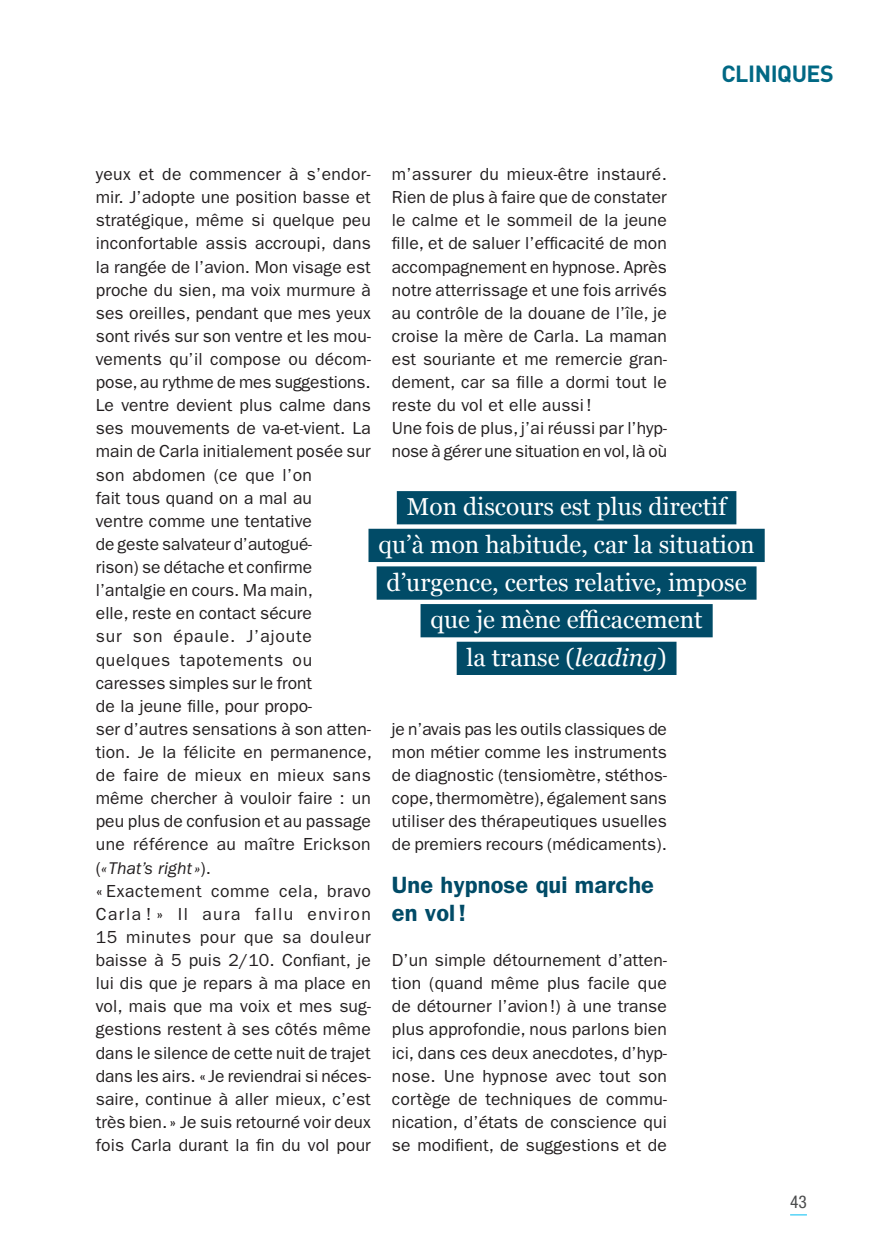
<style>
.page{position:relative;width:872px;height:1244px;background:#fff}
.page>*{position:absolute;margin:0;border:0;box-sizing:border-box;transform-origin:0 0}
.t1{font:24.5px/37.6px "Georgia";color:#fff;text-align:center}
.t2{font:600 23.62px/28px "Franklin Gothic";letter-spacing:.005em;color:#014b67}
.t3{font:700 23.1px "DIN";color:#006884}
.t4{font:17.5px/23.1px "Franklin Gothic";letter-spacing:.005em;color:#231f20}
.t5{font:condensed 17.5px "Helvetica Neue LT Std";color:#4b4c4d}
.s1{font-style:italic}
</style>
<div class="page">
<svg style="left:790px;top:1214px;width:16px;height:1px"></svg>
<div style="left:396px;top:491px;width:340px;height:33px;background:#014b67"></div>
<div style="left:368px;top:528px;width:396px;height:34px;background:#014b67"></div>
<div style="left:376px;top:566px;width:380px;height:33px;background:#014b67"></div>
<div style="left:420px;top:604px;width:292px;height:33px;background:#014b67"></div>
<div style="left:456px;top:641px;width:220px;height:33px;background:#014b67"></div>
<h3 class="t3" style="left:721px;top:59px;width:27px">CLINIQUES</h3>
<p class="t4" style="left:96px;top:163px;width:277px">yeux et de commencer à s’endor&shy;mir. J’adopte une position basse et stratégique, même si quelque peu inconfortable assis accroupi, dans la rangée de l’avion. Mon visage est proche du sien, ma voix murmure à ses oreilles, pendant que mes yeux sont rivés sur son ventre et les mou&shy;vements qu’il compose ou décom&shy;pose, au rythme de mes suggestions.<br>Le ventre devient plus calme dans ses mouvements de va-et-vient. La main de Carla initialement posée sur son abdomen (ce que l’on<br>fait tous quand on a mal au<br>ventre comme une tentative<br>de geste salvateur d’autogué-<br>rison) se détache et confirme l’antalgie en cours. Ma main,<br>elle, reste en contact sécure<br>sur son épaule. J’ajoute quelques tapotements ou caresses simples sur le front<br>de la jeune fille, pour propo-<br>ser d’autres sensations à son atten&shy;tion. Je la félicite en permanence, de faire de mieux en mieux sans même chercher à vouloir faire : un peu plus de confusion et au passage une référence au maître Erickson (<span class="s1">«That’s right»</span>).<br>« Exactement comme cela, bravo<br>Carla ! » Il aura fallu environ<br>15 minutes pour que sa douleur baisse à 5 puis 2/10. Confiant, je lui dis que je repars à ma place en vol, mais que ma voix et mes sug&shy;gestions restent à ses côtés même dans le silence de cette nuit de trajet dans les airs. « Je reviendrai si néces&shy;saire, continue à aller mieux, c’est très bien. » Je suis retourné voir deux fois Carla durant la fin du vol pour</p>
<p class="t4" style="left:391px;top:163px;width:276px">m’assurer du mieux-être instauré.<br>Rien de plus à faire que de constater le calme et le sommeil de la jeune fille, et de saluer l’efficacité de mon accompagnement en hypnose. Après notre atterrissage et une fois arrivés au contrôle de la douane de l’île, je croise la mère de Carla. La maman est souriante et me remercie gran&shy;dement, car sa fille a dormi tout le reste du vol et elle aussi!<br>Une fois de plus, j’ai réussi par l’hyp&shy;nose à gérer une situation en vol, là où</p>
<h1 class="t1" style="left:378px;top:487px;width:377px">Mon discours est plus directif<br>qu’à mon habitude, car la situation d’urgence, certes relative, impose que je mène efficacement<br>la transe (<span class="s1">leading</span>)</h1>
<p class="t4" style="left:391px;top:717px;width:276px;text-align:justify">je n’avais pas les outils classiques de mon métier comme les instruments de diagnostic (tensiomètre, stéthos&shy;cope, thermomètre), également sans utiliser des thérapeutiques usuelles de premiers recours (médicaments).</p>
<h2 class="t2" style="left:391px;top:871px;width:263px">Une hypnose qui marche en vol!</h2>
<p class="t4" style="left:391px;top:948px;width:276px;text-align:justify">D’un simple détournement d’atten&shy;tion (quand même plus facile que de détourner l’avion !) à une transe plus approfondie, nous parlons bien ici, dans ces deux anecdotes, d’hyp&shy;nose. Une hypnose avec tout son cortège de techniques de commu&shy;nication, d’états de conscience qui se modifient, de suggestions et de</p>
<p class="t5" style="left:789px;top:1191px;width:18px">43</p>
</div>
